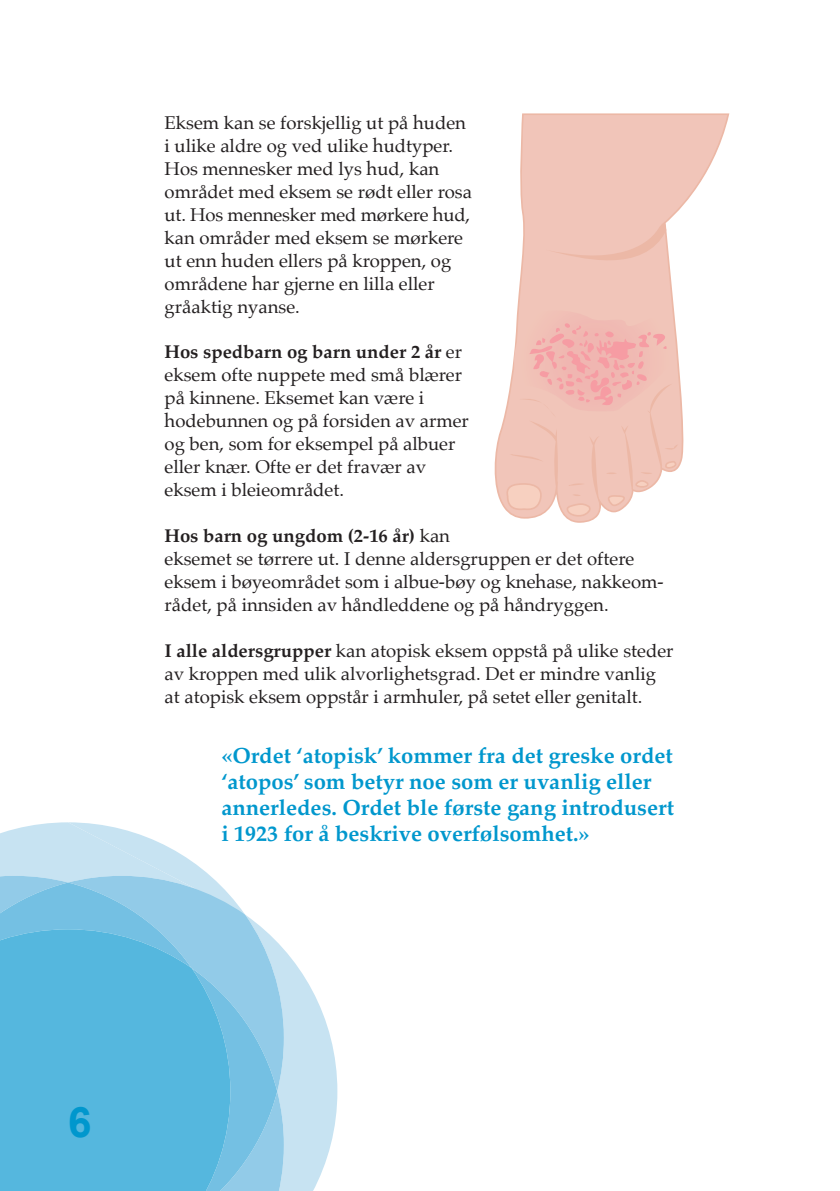
<style>
.page{position:relative;width:840px;height:1191px;background:#fff}
.page>*{position:absolute;margin:0;border:0;box-sizing:border-box;transform-origin:0 0}
.t1{font:700 42px "Arial";color:#0097cd}
.t2{font:700 22px/26px "Palatino";color:#0097cd}
.t3{font:18.4px/23px "Palatino";color:#231f20}
.s1{font-weight:700}
</style>
<div class="page">
<svg style="left:0;top:822px;width:337px;height:369px"></svg>
<svg style="left:0;top:929px;width:230px;height:262px;background:#59b8de"></svg>
<svg style="left:494px;top:113px;width:235px;height:410px;fill:#f1c5b9"></svg>
<svg style="left:545px;top:222px;width:121px;height:53px;background:#f0c3b6"></svg>
<svg style="left:504px;top:310px;width:177px;height:207px;background:#f2c4bb"></svg>
<p class="t3" style="left:164px;top:111px;width:309px">Eksem kan se forskjellig ut på huden i ulike aldre og ved ulike hudtyper.<br>Hos mennesker med lys hud, kan området med eksem se rødt eller rosa ut. Hos mennesker med mørkere hud, kan områder med eksem se mørkere ut enn huden ellers på kroppen, og områdene har gjerne en lilla eller gråaktig nyanse.</p>
<p class="t3" style="left:164px;top:340px;width:305px"><span class="s1">Hos spedbarn og barn under 2 år</span> er eksem ofte nuppete med små blærer på kinnene. Eksemet kan være i hodebunnen og på forsiden av armer og ben, som for eksempel på albuer eller knær. Ofte er det fravær av eksem i bleieområdet.</p>
<p class="t3" style="left:164px;top:524px;width:500px"><span class="s1">Hos barn og ungdom (2-16 år)</span> kan<br>eksemet se tørrere ut. I denne aldersgruppen er det oftere eksem i bøyeområdet som i albue-bøy og knehase, nakkeom&shy;rådet, på innsiden av håndleddene og på håndryggen.</p>
<p class="t3" style="left:164px;top:639px;width:510px"><span class="s1">I alle aldersgrupper</span> kan atopisk eksem oppstå på ulike steder av kroppen med ulik alvorlighetsgrad. Det er mindre vanlig at atopisk eksem oppstår i armhuler, på setet eller genitalt.</p>
<p class="t2" style="left:221px;top:742px;width:454px">«Ordet ‘atopisk’ kommer fra det greske ordet ‘atopos’ som betyr noe som er uvanlig eller annerledes. Ordet ble første gang introdusert i 1923 for å beskrive overfølsomhet.»</p>
<h1 class="t1" style="left:68px;top:1094px;width:25px">6</h1>
</div>
